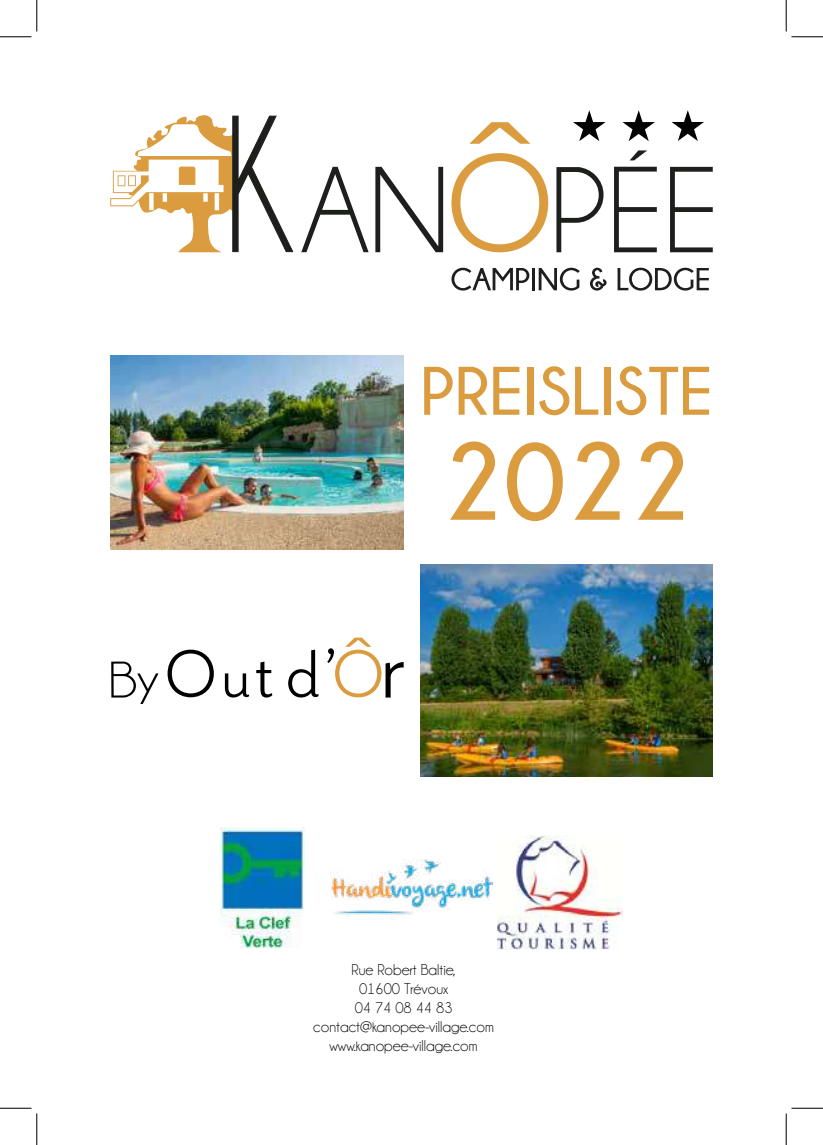
<style>
.page{position:relative;width:823px;height:1145px;background:#fff}
.page>*{position:absolute;margin:0;border:0;box-sizing:border-box;transform-origin:0 0}
.t1{font:700 110.25px "Champagne&Limousines";color:#db9c40}
.t2{font:700 68.25px "Champagne&Limousines";color:#db9c40}
.t3{font:15.75px/18.9px "Champagne&Limousines";color:#020203;text-align:center}
</style>
<div class="page">
<svg style="left:111px;top:662px;width:47px;height:42px"></svg>
<svg style="left:167px;top:650px;width:47px;height:47px"></svg>
<svg style="left:225px;top:673px;width:24px;height:25px"></svg>
<svg style="left:256px;top:662px;width:16px;height:36px"></svg>
<svg style="left:288px;top:650px;width:30px;height:48px"></svg>
<svg style="left:327px;top:638px;width:76px;height:60px"></svg>
<img style="left:220px;top:827px;width:84px;height:122px">
<img style="left:331px;top:860px;width:161px;height:55px">
<img style="left:497px;top:836px;width:125px;height:113px">
<img style="left:420px;top:565px;width:292px;height:212px">
<img style="left:111px;top:355px;width:292px;height:195px">
<svg style="left:301px;top:167px;width:67px;height:85px"></svg>
<svg style="left:375px;top:167px;width:68px;height:85px"></svg>
<svg style="left:556px;top:167px;width:47px;height:85px"></svg>
<svg style="left:614px;top:150px;width:42px;height:102px"></svg>
<svg style="left:670px;top:167px;width:42px;height:85px"></svg>
<svg style="left:469px;top:122px;width:61px;height:22px"></svg>
<svg style="left:451px;top:153px;width:97px;height:99px"></svg>
<svg style="left:451px;top:268px;width:78px;height:23px"></svg>
<hr style="left:532px;top:268px;width:3px;height:22px;background:#1c1f1c">
<svg style="left:538px;top:268px;width:41px;height:23px"></svg>
<svg style="left:590px;top:268px;width:16px;height:23px"></svg>
<svg style="left:617px;top:268px;width:91px;height:23px"></svg>
<svg style="left:573px;top:110px;width:32px;height:31px"></svg>
<svg style="left:622px;top:110px;width:33px;height:31px"></svg>
<svg style="left:671px;top:110px;width:33px;height:31px"></svg>
<svg style="left:110px;top:115px;width:184px;height:138px"></svg>
<hr style="left:0;top:36px;width:32px;height:1px;background:#000">
<hr style="left:791px;top:36px;width:32px;height:1px;background:#000">
<hr style="left:0;top:1108px;width:32px;height:1px;background:#000">
<hr style="left:791px;top:1108px;width:32px;height:1px;background:#000">
<hr style="left:36px;top:0;width:1px;height:32px;background:#000">
<hr style="left:36px;top:1113px;width:1px;height:32px;background:#000">
<hr style="left:786px;top:0;width:1px;height:32px;background:#000">
<hr style="left:786px;top:1113px;width:1px;height:32px;background:#000">
<h2 class="t2" style="left:420px;top:354px;width:294px">PREISLISTE</h2>
<h1 class="t1" style="left:441px;top:421px;width:253px">2022</h1>
<p class="t3" style="left:313px;top:961px;width:182px">Rue Robert Baltie,<br>01600 Trévoux<br>04 74 08 44 83 contact@kanopee-village.com www.kanopee-village.com</p>
</div>
